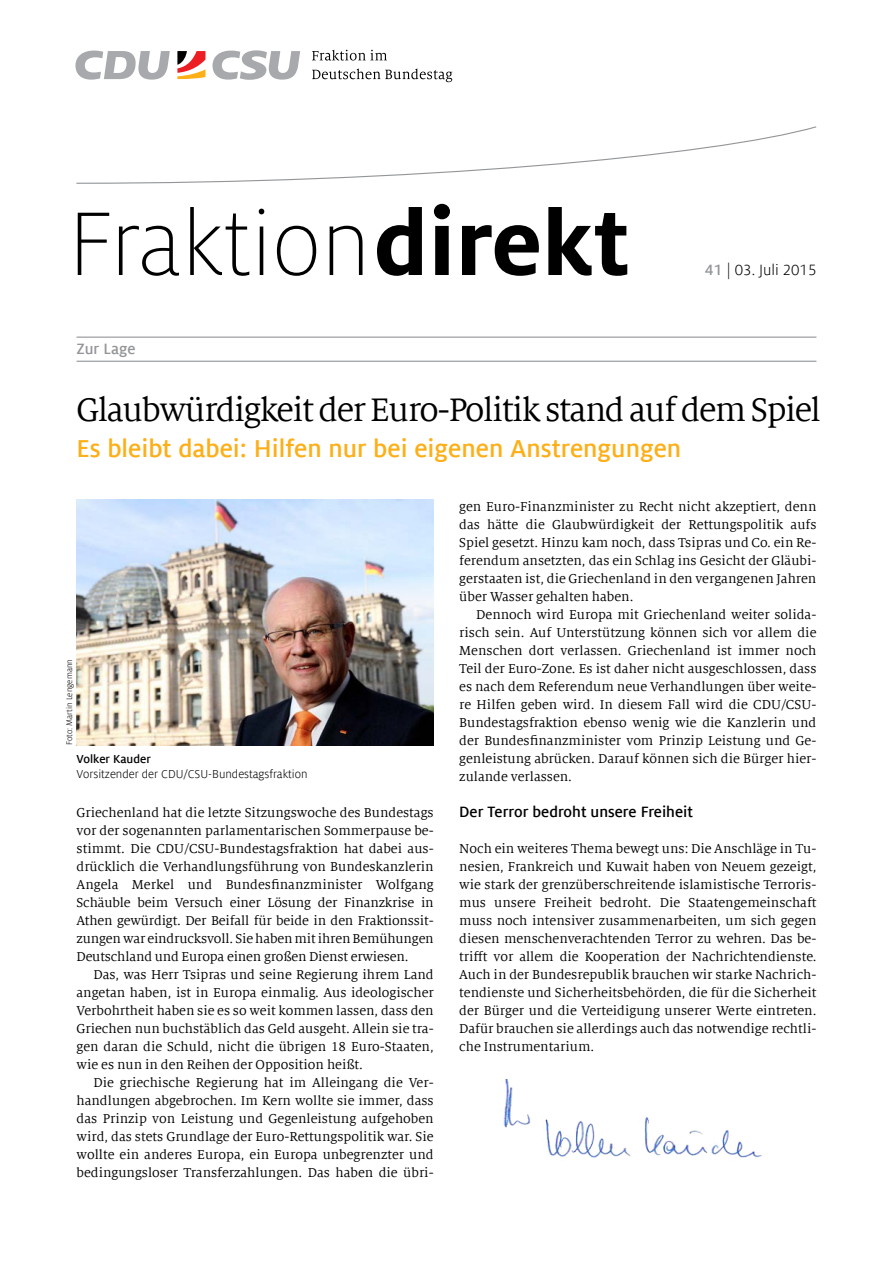
<style>
.page{position:relative;width:893px;height:1263px;background:#fff}
.page>*{position:absolute;margin:0;border:0;box-sizing:border-box;transform-origin:0 0}
.t1{font:36px "Milo Serif Offc";letter-spacing:-.04em;color:#000}
.t2{font:700 27px "Milo Sans Offc";color:#fcaf17}
.t3{font:700 16.5px "Milo Sans Offc";color:#000}
.t4{font:16.5px "Milo Sans Offc";color:#000}
.t5{font:700 16.5px "Milo Sans Offc";color:#939598}
.t6{font:14.25px/18px "Milo Serif Offc";color:#000;text-align:justify}
.t7{font:12.75px "Milo Sans Offc";color:#000}
.t8{font:700 12.75px "Milo Sans Offc";color:#000}
.t9{font:9px "Milo Sans Offc";color:#000}
.s1{font-weight:700;color:#939598}
</style>
<div class="page">
<svg style="left:76px;top:126px;width:741px;height:58px"></svg>
<svg style="left:312px;top:68px;width:140px;height:14px"></svg>
<svg style="left:177px;top:51px;width:28px;height:28px"></svg>
<svg style="left:312px;top:50px;width:75px;height:11px"></svg>
<svg style="left:75px;top:51px;width:95px;height:29px"></svg>
<svg style="left:213px;top:50px;width:87px;height:30px"></svg>
<svg style="left:78px;top:204px;width:549px;height:72px"></svg>
<hr style="left:77px;top:337px;width:739px;height:1px;background:#939598">
<hr style="left:77px;top:361px;width:739px;height:1px;background:#939598">
<img style="left:503px;top:1079px;width:259px;height:80px">
<img style="left:77px;top:500px;width:357px;height:245px">
<p class="t5" style="left:77px;top:340px;width:60px">Zur Lage</p>
<p class="t4" style="left:705px;top:261px;width:113px"><span class="s1">41</span> | 03. Juli 2015</p>
<h1 class="t1" style="left:77px;top:391px;width:746px">Glaubwürdigkeit der Euro-Politik stand auf dem Spiel</h1>
<h2 class="t2" style="left:77px;top:434px;width:606px">Es bleibt dabei: Hilfen nur bei eigenen Anstrengungen</h2>
<p class="t9" style="left:65px;top:745px;width:88px;rotate:-90deg">Foto: Martin Lengemann</p>
<p class="t8" style="left:77px;top:752px;width:76px">Volker Kauder</p>
<p class="t7" style="left:77px;top:767px;width:233px">Vorsitzender der CDU/CSU-Bundestagsfraktion</p>
<p class="t6" style="left:77px;top:804px;width:359px">Griechenland hat die letzte Sitzungswoche des Bundestags vor der sogenannten parlamentarischen Sommerpause be&shy;stimmt. Die CDU/CSU-Bundestagsfraktion hat dabei aus&shy;drücklich die Verhandlungsführung von Bundeskanzlerin Angela Merkel und Bundesfinanzminister Wolfgang Schäuble beim Versuch einer Lösung der Finanzkrise in Athen gewürdigt. Der Beifall für beide in den Fraktionssit&shy;zungen war eindrucksvoll. Sie haben mit ihren Bemühungen Deutschland und Europa einen großen Dienst erwiesen.</p>
<p class="t6" style="left:77px;top:966px;width:359px;text-indent:17px">Das, was Herr Tsipras und seine Regierung ihrem Land angetan haben, ist in Europa einmalig. Aus ideologischer Verbohrtheit haben sie es so weit kommen lassen, dass den Griechen nun buchstäblich das Geld ausgeht. Allein sie tra&shy;gen daran die Schuld, nicht die übrigen 18 Euro-Staaten, wie es nun in den Reihen der Opposition heißt.</p>
<p class="t6" style="left:77px;top:1074px;width:359px;text-indent:17px">Die griechische Regierung hat im Alleingang die Ver&shy;handlungen abgebrochen. Im Kern wollte sie immer, dass das Prinzip von Leistung und Gegenleistung aufgehoben wird, das stets Grundlage der Euro-Rettungspolitik war. Sie wollte ein anderes Europa, ein Europa unbegrenzter und bedingungsloser Transferzahlungen. Das haben die übri-</p>
<p class="t6" style="left:459px;top:498px;width:359px">gen Euro-Finanzminister zu Recht nicht akzeptiert, denn das hätte die Glaubwürdigkeit der Rettungspolitik aufs Spiel gesetzt. Hinzu kam noch, dass Tsipras und Co. ein Re&shy;ferendum ansetzten, das ein Schlag ins Gesicht der Gläubi&shy;gerstaaten ist, die Griechenland in den vergangenen Jahren über Wasser gehalten haben.</p>
<p class="t6" style="left:459px;top:606px;width:359px;text-indent:17px">Dennoch wird Europa mit Griechenland weiter solida&shy;risch sein. Auf Unterstützung können sich vor allem die Menschen dort verlassen. Griechenland ist immer noch Teil der Euro-Zone. Es ist daher nicht ausgeschlossen, dass es nach dem Referendum neue Verhandlungen über weite&shy;re Hilfen geben wird. In diesem Fall wird die CDU/CSU-Bundestagsfraktion ebenso wenig wie die Kanzlerin und der Bundesfinanzminister vom Prinzip Leistung und Ge&shy;genleistung abrücken. Darauf können sich die Bürger hier&shy;zulande verlassen.</p>
<p class="t3" style="left:459px;top:803px;width:235px">Der Terror bedroht unsere Freiheit</p>
<p class="t6" style="left:459px;top:840px;width:359px">Noch ein weiteres Thema bewegt uns: Die Anschläge in Tu&shy;nesien, Frankreich und Kuwait haben von Neuem gezeigt, wie stark der grenzüberschreitende islamistische Terroris&shy;mus unsere Freiheit bedroht. Die Staatengemeinschaft muss noch intensiver zusammenarbeiten, um sich gegen diesen menschenverachtenden Terror zu wehren. Das be&shy;trifft vor allem die Kooperation der Nachrichtendienste.<br>Auch in der Bundesrepublik brauchen wir starke Nachrich&shy;tendienste und Sicherheitsbehörden, die für die Sicherheit der Bürger und die Verteidigung unserer Werte eintreten.<br>Dafür brauchen sie allerdings auch das notwendige rechtli&shy;che Instrumentarium.</p>
</div>
